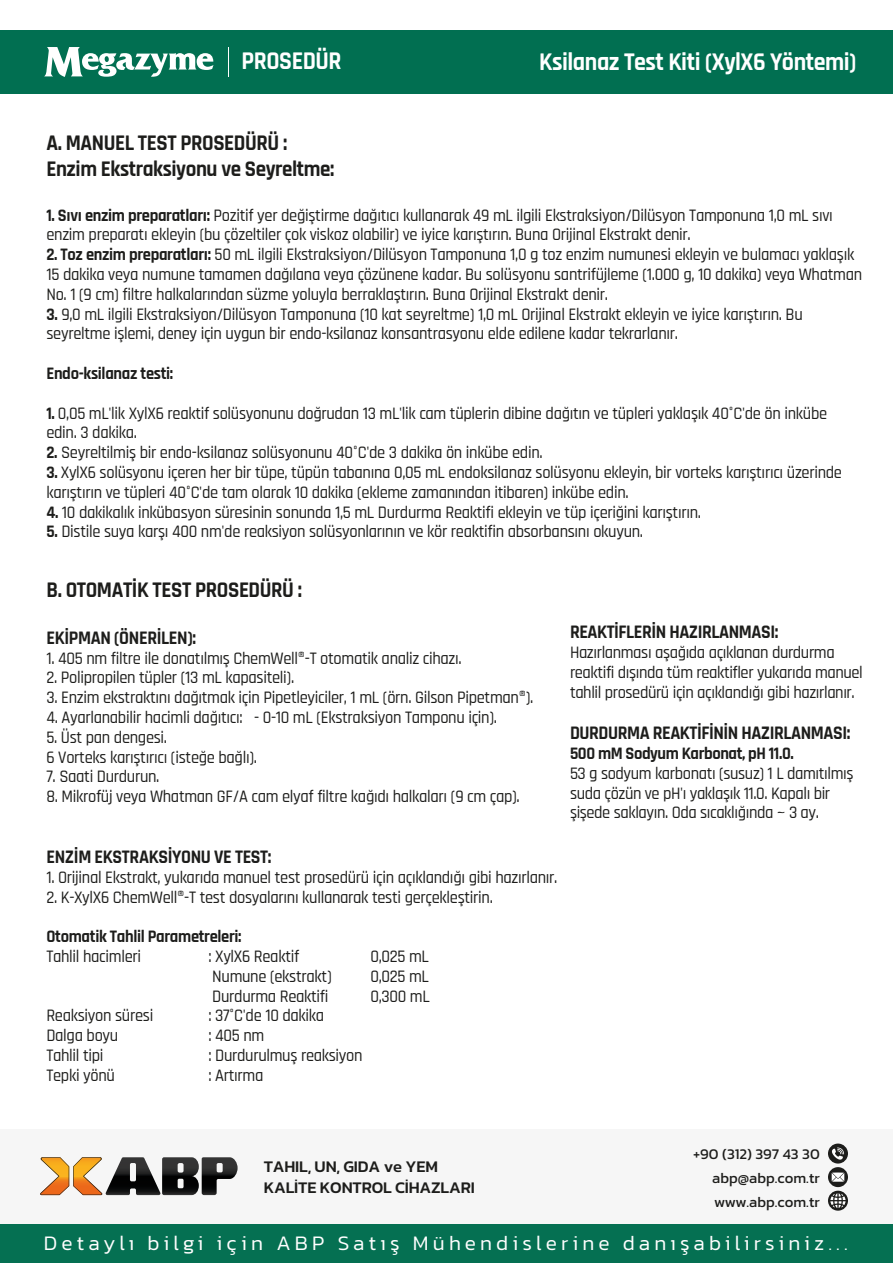
<style>
.page{position:relative;width:893px;height:1263px;background:#fff}
.page>*{position:absolute;margin:0;border:0;box-sizing:border-box;transform-origin:0 0}
.t1{font:700 25.2px "Rajdhani";letter-spacing:-.02em;color:#fff;scale:.95 1}
.t2{font:700 22.05px/25.2px "Rajdhani";letter-spacing:-.02em;color:#1d1d1b;scale:.95 1}
.t3{font:300 21px "Kanit";letter-spacing:.2em;color:#fff}
.t4{font:700 18.9px "Rajdhani";letter-spacing:-.025em;color:#1d1d1b;scale:.95 1}
.t5{font:500 17.4px/19.8px "Rajdhani";letter-spacing:-.02em;color:#1d1d1b;scale:.95 1}
.t6{font:700 17.4px "Rajdhani";letter-spacing:-.02em;color:#1d1d1b;scale:.95 1}
.t7{font:500 16.5px/21px "Kanit";letter-spacing:-.01em;color:#1d1d1b}
.t8{font:15px/24px "Kanit";color:#1d1d1b;text-align:justify}
.s1{font-weight:700}
</style>
<div class="page">
<div style="left:0;top:1222px;width:893px;height:41px;background:#057052"></div>
<div style="left:1px;top:1129px;width:892px;height:94px;background:#f6f6f6"></div>
<svg style="left:828px;top:1191px;width:20px;height:20px"></svg>
<svg style="left:830px;top:1193px;width:15px;height:15px"></svg>
<svg style="left:828px;top:1167px;width:20px;height:20px"></svg>
<svg style="left:832px;top:1172px;width:12px;height:10px"></svg>
<svg style="left:828px;top:1143px;width:20px;height:20px"></svg>
<svg style="left:832px;top:1147px;width:12px;height:12px"></svg>
<svg style="left:40px;top:1157px;width:198px;height:38px"></svg>
<div style="left:0;top:30px;width:893px;height:64px;background:#016f51"></div>
<svg style="left:44px;top:47px;width:169px;height:30px"></svg>
<hr style="left:229px;top:47px;width:1px;height:30px;background:#fff">
<h1 class="t1" style="left:242px;top:45px;width:107px">PROSEDÜR</h1>
<h1 class="t1" style="left:539px;top:47px;width:336px">Ksilanaz Test Kiti (XylX6 Yöntemi)</h1>
<p class="t2" style="left:46px;top:131px;width:305px">A. MANUEL TEST PROSEDÜRÜ :<br>Enzim Ekstraksiyonu ve Seyreltme:</p>
<p class="t5" style="left:46px;top:206px;width:829px"><span class="s1">1. Sıvı enzim preparatları:</span> Pozitif yer değiştirme dağıtıcı kullanarak 49 mL ilgili Ekstraksiyon/Dilüsyon Tamponuna 1,0 mL sıvı enzim preparatı ekleyin (bu çözeltiler çok viskoz olabilir) ve iyice karıştırın. Buna Orijinal Ekstrakt denir.</p>
<p class="t5" style="left:46px;top:245px;width:860px"><span class="s1">2. Toz enzim preparatları:</span> 50 mL ilgili Ekstraksiyon/Dilüsyon Tamponuna 1,0 g toz enzim numunesi ekleyin ve bulamacı yaklaşık<br>15 dakika veya numune tamamen dağılana veya çözünene kadar. Bu solüsyonu santrifüjleme (1.000 g, 10 dakika) veya Whatman<br>No. 1 (9 cm) filtre halkalarından süzme yoluyla berraklaştırın. Buna Orijinal Ekstrakt denir.</p>
<p class="t5" style="left:46px;top:305px;width:798px"><span class="s1">3.</span> 9,0 mL ilgili Ekstraksiyon/Dilüsyon Tamponuna (10 kat seyreltme) 1,0 mL Orijinal Ekstrakt ekleyin ve iyice karıştırın. Bu seyreltme işlemi, deney için uygun bir endo-ksilanaz konsantrasyonu elde edilene kadar tekrarlanır.</p>
<p class="t6" style="left:46px;top:363px;width:135px">Endo-ksilanaz testi:</p>
<p class="t5" style="left:46px;top:404px;width:823px"><span class="s1">1.</span> 0,05 mL'lik XylX6 reaktif solüsyonunu doğrudan 13 mL'lik cam tüplerin dibine dağıtın ve tüpleri yaklaşık 40°C'de ön inkübe edin. 3 dakika.</p>
<p class="t5" style="left:46px;top:443px;width:524px"><span class="s1">2.</span> Seyreltilmiş bir endo-ksilanaz solüsyonunu 40°C'de 3 dakika ön inkübe edin.</p>
<p class="t5" style="left:46px;top:463px;width:839px"><span class="s1">3.</span> XylX6 solüsyonu içeren her bir tüpe, tüpün tabanına 0,05 mL endoksilanaz solüsyonu ekleyin, bir vorteks karıştırıcı üzerinde karıştırın ve tüpleri 40°C'de tam olarak 10 dakika (ekleme zamanından itibaren) inkübe edin.</p>
<p class="t5" style="left:46px;top:503px;width:691px"><span class="s1">4.</span> 10 dakikalık inkübasyon süresinin sonunda 1,5 mL Durdurma Reaktifi ekleyin ve tüp içeriğini karıştırın.</p>
<p class="t5" style="left:46px;top:522px;width:630px"><span class="s1">5.</span> Distile suya karşı 400 nm'de reaksiyon solüsyonlarının ve kör reaktifin absorbansını okuyun.</p>
<p class="t2" style="left:46px;top:578px;width:271px">B. OTOMATİK TEST PROSEDÜRÜ :</p>
<p class="t4" style="left:46px;top:626px;width:159px">EKİPMAN (ÖNERİLEN):</p>
<p class="t5" style="left:46px;top:649px;width:439px">1. 405 nm filtre ile donatılmış ChemWell®-T otomatik analiz cihazı.</p>
<p class="t5" style="left:46px;top:668px;width:262px">2. Polipropilen tüpler (13 mL kapasiteli).</p>
<p class="t5" style="left:46px;top:688px;width:514px">3. Enzim ekstraktını dağıtmak için Pipetleyiciler, 1 mL (örn. Gilson Pipetman®).</p>
<p class="t5" style="left:46px;top:708px;width:476px">4. Ayarlanabilir hacimli dağıtıcı: - 0-10 mL (Ekstraksiyon Tamponu için).</p>
<p class="t5" style="left:46px;top:728px;width:223px">5. Üst pan dengesi.<br>6 Vorteks karıştırıcı (isteğe bağlı).</p>
<p class="t5" style="left:46px;top:767px;width:120px">7. Saati Durdurun.</p>
<p class="t5" style="left:46px;top:787px;width:500px">8. Mikrofüj veya Whatman GF/A cam elyaf filtre kağıdı halkaları (9 cm çap).</p>
<p class="t4" style="left:570px;top:621px;width:221px">REAKTİFLERİN HAZIRLANMASI:</p>
<p class="t5" style="left:570px;top:643px;width:310px">Hazırlanması aşağıda açıklanan durdurma reaktifi dışında tüm reaktifler yukarıda manuel tahlil prosedürü için açıklandığı gibi hazırlanır.</p>
<p class="t4" style="left:570px;top:721px;width:297px">DURDURMA REAKTİFİNİN HAZIRLANMASI:</p>
<p class="t6" style="left:570px;top:743px;width:237px">500 mM Sodyum Karbonat, pH 11.0.</p>
<p class="t5" style="left:570px;top:764px;width:300px">53 g sodyum karbonatı (susuz) 1 L damıtılmış suda çözün ve pH'ı yaklaşık 11.0. Kapalı bir şişede saklayın. Oda sıcaklığında ~ 3 ay.</p>
<p class="t4" style="left:46px;top:845px;width:238px">ENZİM EKSTRAKSİYONU VE TEST:</p>
<p class="t5" style="left:46px;top:868px;width:539px">1. Orijinal Ekstrakt, yukarıda manuel test prosedürü için açıklandığı gibi hazırlanır.</p>
<p class="t5" style="left:46px;top:888px;width:471px">2. K-XylX6 ChemWell®-T test dosyalarını kullanarak testi gerçekleştirin.</p>
<p class="t6" style="left:46px;top:926px;width:207px">Otomatik Tahlil Parametreleri:</p>
<p class="t5" style="left:46px;top:947px;width:101px">Tahlil hacimleri</p>
<p class="t5" style="left:208px;top:947px;width:97px">: XylX6 Reaktif</p>
<p class="t5" style="left:370px;top:947px;width:63px">0,025 mL</p>
<p class="t5" style="left:212px;top:967px;width:127px">Numune (ekstrakt)</p>
<p class="t5" style="left:370px;top:967px;width:63px">0,025 mL</p>
<p class="t5" style="left:212px;top:987px;width:124px">Durdurma Reaktifi</p>
<p class="t5" style="left:370px;top:987px;width:64px">0,300 mL</p>
<p class="t5" style="left:46px;top:1006px;width:114px">Reaksiyon süresi</p>
<p class="t5" style="left:208px;top:1006px;width:123px">: 37°C'de 10 dakika</p>
<p class="t5" style="left:46px;top:1026px;width:77px">Dalga boyu</p>
<p class="t5" style="left:208px;top:1026px;width:60px">: 405 nm</p>
<p class="t5" style="left:46px;top:1046px;width:62px">Tahlil tipi</p>
<p class="t5" style="left:208px;top:1046px;width:164px">: Durdurulmuş reaksiyon</p>
<p class="t5" style="left:46px;top:1066px;width:74px">Tepki yönü</p>
<p class="t5" style="left:208px;top:1066px;width:59px">: Artırma</p>
<p class="t7" style="left:264px;top:1156px;width:213px">TAHIL, UN, GIDA ve YEM<br>KALİTE KONTROL CİHAZLARI</p>
<p class="t8" style="left:712px;top:1141px;width:109px;text-indent:-19px">+90 (312) 397 43 30 abp@abp.com.tr www.abp.com.tr</p>
<p class="t3" style="left:44px;top:1228px;width:805px">Detaylı bilgi için ABP Satış Mühendislerine danışabilirsiniz...</p>
</div>
